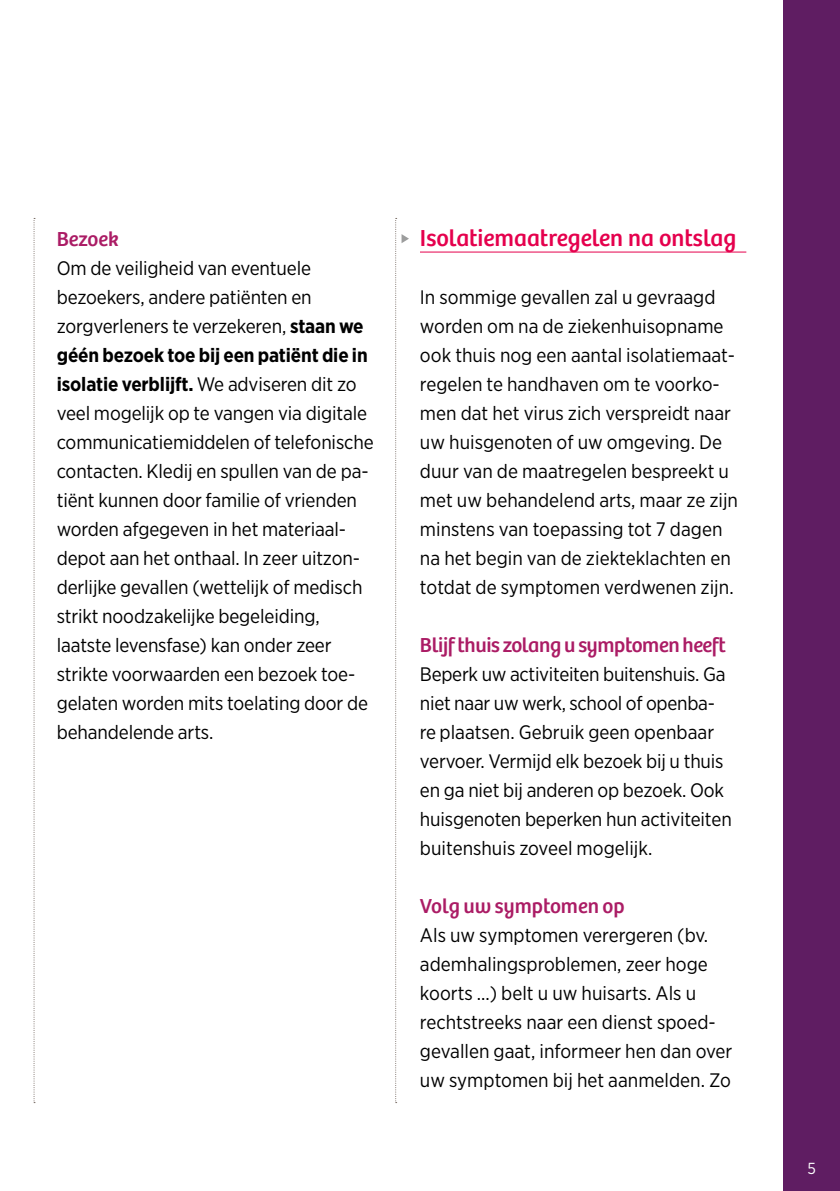
<style>
.page{position:relative;width:840px;height:1191px;background:#fff}
.page>*{position:absolute;margin:0;border:0;box-sizing:border-box;transform-origin:0 0}
.t1{font:24px "Bree";color:#e5004d}
.t2{font:21px "Bree";letter-spacing:-.015em;color:#ab1c65}
.t3{font:19.6px/29px "Gotham Narrow";letter-spacing:-.01em;color:#000}
.t4{font:16px "Gotham Narrow";color:#fff}
.s1{font-weight:700}
</style>
<div class="page">
<div style="left:782px;top:0;width:57px;height:1191px;background:#5f1d62"></div>
<svg style="left:34px;top:218px;width:1px;height:885px"></svg>
<svg style="left:395px;top:218px;width:14px;height:885px"></svg>
<hr style="left:420px;top:252px;width:326px;height:1px;background:#e5004d">
<p class="t2" style="left:57px;top:227px;width:63px">Bezoek</p>
<p class="t3" style="left:57px;top:253px;width:318px">Om de veiligheid van eventuele bezoekers, andere patiënten en zorgverleners te verzekeren, <span class="s1">staan we géén bezoek toe bij een patiënt die in isolatie verblijft.</span> We adviseren dit zo veel mogelijk op te vangen via digitale communicatiemiddelen of telefonische contacten. Kledij en spullen van de pa&shy;tiënt kunnen door familie of vrienden worden afgegeven in het materiaal&shy;depot aan het onthaal. In zeer uitzon&shy;derlijke gevallen (wettelijk of medisch strikt noodzakelijke begeleiding, laatste levensfase) kan onder zeer strikte voorwaarden een bezoek toe&shy;gelaten worden mits toelating door de behandelende arts.</p>
<p class="t1" style="left:420px;top:224px;width:317px">Isolatiemaatregelen na ontslag</p>
<p class="t3" style="left:420px;top:282px;width:319px">In sommige gevallen zal u gevraagd worden om na de ziekenhuisopname ook thuis nog een aantal isolatiemaat&shy;regelen te handhaven om te voorko&shy;men dat het virus zich verspreidt naar uw huisgenoten of uw omgeving. De duur van de maatregelen bespreekt u met uw behandelend arts, maar ze zijn minstens van toepassing tot 7 dagen na het begin van de ziekteklachten en totdat de symptomen verdwenen zijn.</p>
<p class="t2" style="left:420px;top:633px;width:307px">Blijf thuis zolang u symptomen heeft</p>
<p class="t3" style="left:420px;top:659px;width:313px">Beperk uw activiteiten buitenshuis. Ga niet naar uw werk, school of openba&shy;re plaatsen. Gebruik geen openbaar vervoer. Vermijd elk bezoek bij u thuis en ga niet bij anderen op bezoek. Ook huisgenoten beperken hun activiteiten buitenshuis zoveel mogelijk.</p>
<p class="t2" style="left:420px;top:894px;width:206px">Volg uw symptomen op</p>
<p class="t3" style="left:420px;top:920px;width:313px">Als uw symptomen verergeren (bv. ademhalingsproblemen, zeer hoge koorts ...) belt u uw huisarts. Als u rechtstreeks naar een dienst spoed&shy;gevallen gaat, informeer hen dan over uw symptomen bij het aanmelden. Zo</p>
<p class="t4" style="left:806px;top:1158px;width:10px">5</p>
</div>
